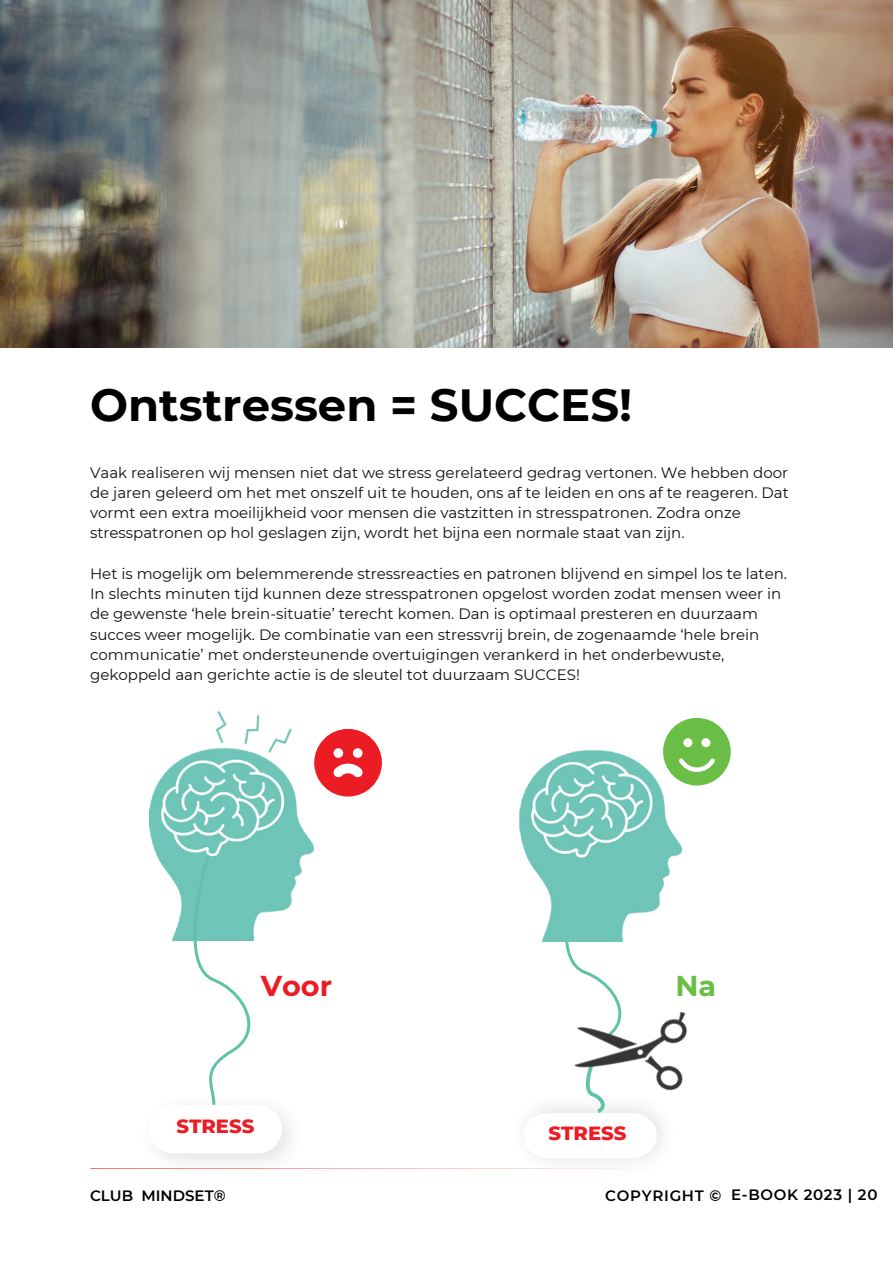
<style>
.page{position:relative;width:894px;height:1264px;background:#fff}
.page>*{position:absolute;margin:0;border:0;box-sizing:border-box;transform-origin:0 0}
.t1{font:700 45px "Montserrat";color:#000}
.t2{font:700 28.65px "Montserrat";color:#ed1c24}
.t3{font:700 28.65px "Montserrat";color:#6bbe45}
.t4{font:800 19.5px "Montserrat";color:#ed1c24}
.t5{font:15px/20.2px "Montserrat";color:#0d0f11}
.t6{font:600 15px "Montserrat";letter-spacing:.045em;color:#000}
.t7{font:600 15px "Montserrat";color:#000}
</style>
<div class="page">
<img style="left:149px;top:711px;width:165px;height:229px">
<svg style="left:193px;top:854px;width:57px;height:238px"></svg>
<svg style="left:564px;top:941px;width:57px;height:15px"></svg>
<img style="left:519px;top:750px;width:162px;height:191px">
<img style="left:158px;top:1092px;width:132px;height:71px">
<div style="left:148px;top:1104px;width:134px;height:49px;background:#fff;border-radius:24px"></div>
<svg style="left:314px;top:729px;width:68px;height:67px"></svg>
<svg style="left:663px;top:718px;width:67px;height:67px"></svg>
<img style="left:0;top:0;width:892px;height:348px">
<svg style="left:90px;top:1168px;width:562px;height:1px"></svg>
<svg style="left:523px;top:1101px;width:133px;height:56px"></svg>
<img style="left:548px;top:956px;width:139px;height:178px">
<p class="t1" style="left:90px;top:377px;width:543px">Ontstressen = SUCCES!</p>
<h2 class="t5" style="left:90px;top:462px;width:700px">Vaak realiseren wij mensen niet dat we stress gerelateerd gedrag vertonen. We hebben door de jaren geleerd om het met onszelf uit te houden, ons af te leiden en ons af te reageren. Dat vormt een extra moeilijkheid voor mensen die vastzitten in stresspatronen. Zodra onze stresspatronen op hol geslagen zijn, wordt het bijna een normale staat van zijn.</h2>
<p class="t5" style="left:90px;top:563px;width:698px">Het is mogelijk om belemmerende stressreacties en patronen blijvend en simpel los te laten.<br>In slechts minuten tijd kunnen deze stresspatronen opgelost worden zodat mensen weer in de gewenste ‘hele brein-situatie’ terecht komen. Dan is optimaal presteren en duurzaam succes weer mogelijk. De combinatie van een stressvrij brein, de zogenaamde ‘hele brein communicatie’ met ondersteunende overtuigingen verankerd in het onderbewuste, gekoppeld aan gerichte actie is de sleutel tot duurzaam SUCCES!</p>
<h4 class="t2" style="left:261px;top:968px;width:73px">Voor</h4>
<h4 class="t3" style="left:675px;top:967px;width:42px">Na</h4>
<p class="t4" style="left:176px;top:1114px;width:79px">STRESS</p>
<h3 class="t4" style="left:548px;top:1121px;width:79px">STRESS</h3>
<h4 class="t7" style="left:90px;top:1186px;width:137px">CLUB MINDSET®</h4>
<h2 class="t6" style="left:605px;top:1185px;width:117px">COPYRIGHT ©</h2>
<h3 class="t6" style="left:730px;top:1185px;width:148px">E-BOOK 2023 | 20</h3>
</div>
